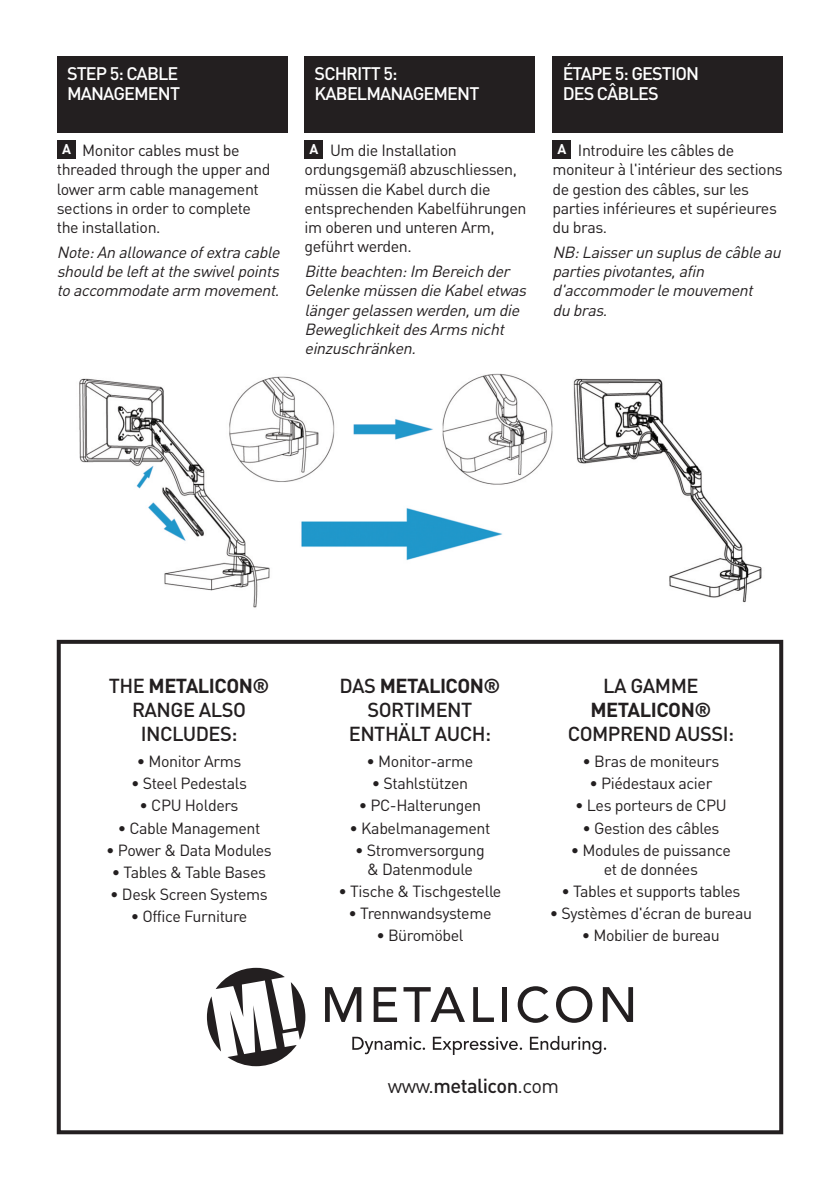
<style>
.page{position:relative;width:840px;height:1191px;background:#fff}
.page>*{position:absolute;margin:0;border:0;box-sizing:border-box;transform-origin:0 0}
.t1{font:500 20px/24px "DIN";letter-spacing:-.025em;color:#231f20;text-align:center}
.t2{font:700 20px "DIN";letter-spacing:-.025em;color:#231f20}
.t3{font:500 18px/20px "DIN";letter-spacing:-.05em;color:#fff}
.t4{font:16px/19.2px "DIN";letter-spacing:-.025em;color:#231f20}
.t5{font:italic 16px/19.2px "DIN";color:#231f20}
.t6{font:700 14px "DIN";color:#fff}
.s1{font-weight:700}
.s2{font-weight:400}
</style>
<div class="page">
<div style="left:57px;top:640px;width:725px;height:494px;border:4px solid #231f20"></div>
<svg style="left:207px;top:967px;width:98px;height:99px"></svg>
<svg style="left:325px;top:987px;width:36px;height:35px"></svg>
<svg style="left:373px;top:987px;width:24px;height:35px"></svg>
<svg style="left:403px;top:987px;width:61px;height:35px"></svg>
<svg style="left:473px;top:987px;width:20px;height:35px"></svg>
<div style="left:502px;top:987px;width:5px;height:35px;background:#231f20"></div>
<svg style="left:517px;top:986px;width:31px;height:36px"></svg>
<svg style="left:556px;top:986px;width:36px;height:36px"></svg>
<svg style="left:602px;top:987px;width:30px;height:35px"></svg>
<svg style="left:352px;top:1036px;width:73px;height:18px"></svg>
<svg style="left:432px;top:1036px;width:90px;height:19px"></svg>
<svg style="left:529px;top:1036px;width:77px;height:18px"></svg>
<div style="left:552px;top:57px;width:230px;height:76px;background:#231f20"></div>
<div style="left:304px;top:57px;width:230px;height:76px;background:#231f20"></div>
<div style="left:57px;top:57px;width:230px;height:76px;background:#231f20"></div>
<img style="left:79px;top:373px;width:683px;height:235px">
<div style="left:57px;top:140px;width:19px;height:19px;background:#231f20"></div>
<div style="left:304px;top:140px;width:19px;height:19px;background:#231f20"></div>
<div style="left:552px;top:140px;width:19px;height:19px;background:#231f20"></div>
<p class="t3" style="left:67px;top:64px;width:114px">STEP 5: CABLE<br>MANAGEMENT</p>
<p class="t3" style="left:314px;top:64px;width:166px">SCHRITT 5:<br>KABELMANAGEMENT</p>
<p class="t3" style="left:562px;top:64px;width:138px">ÉTAPE 5: GESTION<br>DES CÂBLES</p>
<p class="t6" style="left:62px;top:141px;width:10px">A</p>
<p class="t6" style="left:309px;top:141px;width:10px">A</p>
<p class="t6" style="left:557px;top:141px;width:10px">A</p>
<p class="t4" style="left:552px;top:141px;width:232px;text-indent:26px">Introduire les câbles de moniteur à l'intérieur des sections de gestion des câbles, sur les parties inférieures et supérieures du bras.</p>
<p class="t5" style="left:552px;top:243px;width:233px">NB: Laisser un suplus de câble au parties pivotantes, afin d'accommoder le mouvement<br>du bras.</p>
<p class="t4" style="left:57px;top:141px;width:215px;text-indent:26px">Monitor cables must be threaded through the upper and lower arm cable management sections in order to complete the installation.</p>
<p class="t5" style="left:57px;top:243px;width:227px;text-align:justify">Note: An allowance of extra cable should be left at the swivel points to accommodate arm movement.</p>
<p class="t4" style="left:304px;top:141px;width:223px;text-indent:26px">Um die Installation ordungsgemäß abzuschliessen, müssen die Kabel durch die entsprechenden Kabelführungen im oberen und unteren Arm, geführt werden.</p>
<p class="t5" style="left:304px;top:262px;width:226px">Bitte beachten: Im Bereich der<br>Gelenke müssen die Kabel etwas länger gelassen werden, um die<br>Beweglichkeit des Arms nicht einzuschränken.</p>
<p class="t1" style="left:109px;top:674px;width:162px">THE <span class="s1">METALICON®<br></span>RANGE ALSO<br>INCLUDES:</p>
<p class="t4" style="left:137px;top:752px;width:106px">• Monitor Arms</p>
<p class="t4" style="left:131px;top:774px;width:117px">• Steel Pedestals</p>
<p class="t4" style="left:139px;top:796px;width:100px">• CPU Holders</p>
<p class="t4" style="left:118px;top:818px;width:144px">• Cable Management</p>
<p class="t4" style="left:106px;top:840px;width:167px">• Power &amp; Data Modules</p>
<p class="t4" style="left:112px;top:862px;width:156px">• Tables &amp; Table Bases</p>
<p class="t4" style="left:110px;top:884px;width:159px">• Desk Screen Systems</p>
<p class="t4" style="left:131px;top:906px;width:118px">• Office Furniture</p>
<p class="t1" style="left:339px;top:674px;width:162px">DAS <span class="s1">METALICON®<br></span>SORTIMENT<br>ENTHÄLT AUCH:</p>
<p class="t4" style="left:366px;top:752px;width:108px">• Monitor-arme</p>
<p class="t4" style="left:371px;top:774px;width:98px">• Stahlstützen</p>
<p class="t4" style="left:358px;top:796px;width:124px">• PC-Halterungen</p>
<p class="t4" style="left:349px;top:818px;width:142px">• Kabelmanagement</p>
<p class="t4" style="left:355px;top:840px;width:131px;text-align:center">• Stromversorgung &amp; Datenmodule</p>
<p class="t4" style="left:338px;top:881px;width:164px">• Tische &amp; Tischgestelle</p>
<p class="t4" style="left:348px;top:903px;width:144px">• Trennwandsysteme</p>
<p class="t4" style="left:376px;top:925px;width:89px">• Büromöbel</p>
<p class="t1" style="left:603px;top:674px;width:97px">LA GAMME</p>
<p class="t2" style="left:590px;top:698px;width:122px">METALICON®</p>
<p class="t1" style="left:567px;top:722px;width:168px">COMPREND AUSSI:</p>
<p class="t4" style="left:582px;top:752px;width:138px">• Bras de moniteurs</p>
<p class="t4" style="left:589px;top:774px;width:124px">• Piédestaux acier</p>
<p class="t4" style="left:575px;top:796px;width:153px">• Les porteurs de CPU</p>
<p class="t4" style="left:582px;top:818px;width:139px">• Gestion des câbles</p>
<p class="t4" style="left:570px;top:840px;width:161px;text-align:center">• Modules de puissance et de données</p>
<p class="t4" style="left:561px;top:881px;width:180px">• Tables et supports tables</p>
<p class="t4" style="left:549px;top:903px;width:204px">• Systèmes d'écran de bureau</p>
<p class="t4" style="left:581px;top:925px;width:139px">• Mobilier de bureau</p>
<p class="t1" style="left:387px;top:1074px;width:173px"><span class="s2">www.</span>metalicon<span class="s2">.com</span></p>
</div>
